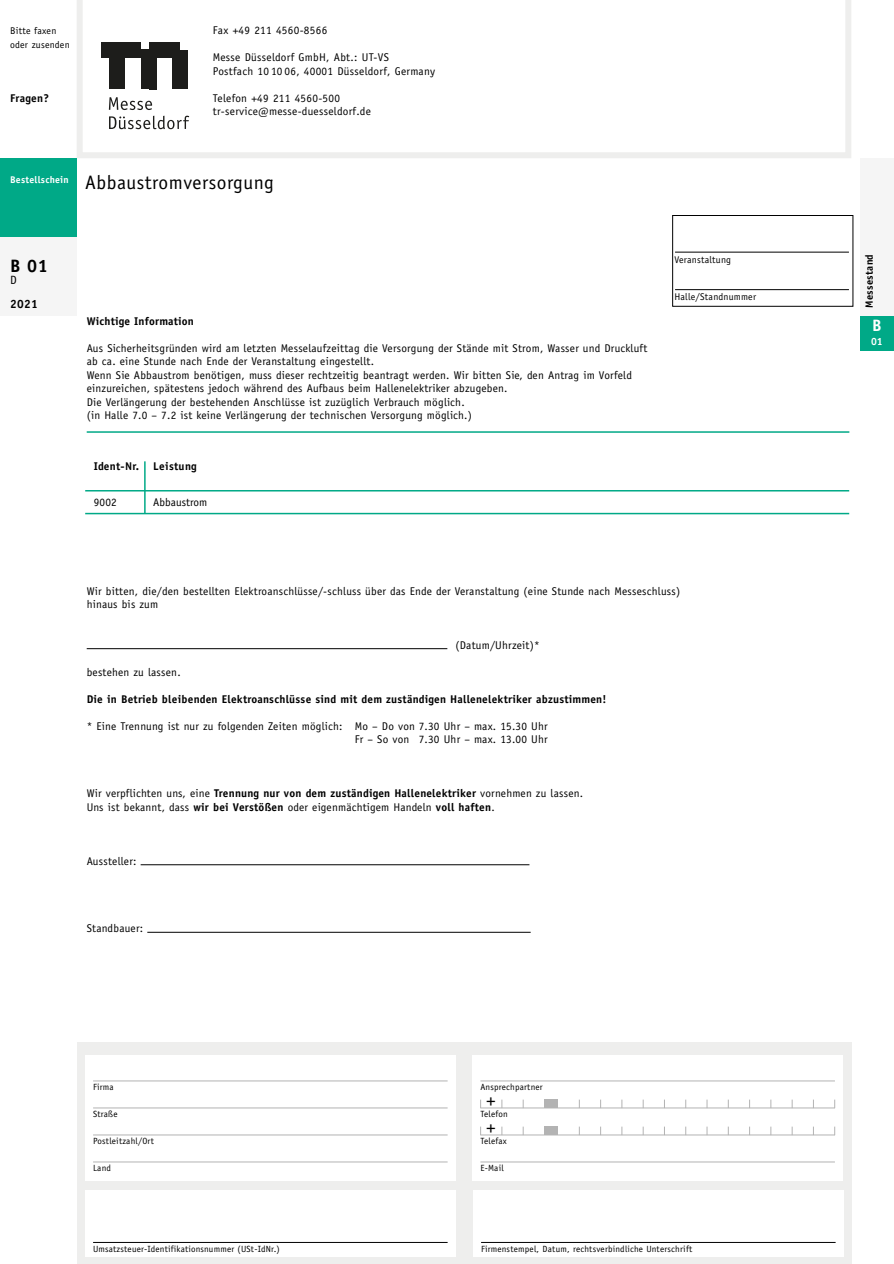
<style>
.page{position:relative;width:894px;height:1264px;background:#fff}
.page>*{position:absolute;margin:0;border:0;box-sizing:border-box;transform-origin:0 0}
.t1{font:19.5px "Officina Sans";letter-spacing:.025em;color:#000}
.t2{font:700 18px "Officina Sans";color:#000}
.t3{font:18px/27px "Officina Sans";color:#000}
.t4{font:700 16.5px "Officina Sans";color:#fff}
.t5{font:700 12px "Officina Sans";color:#000}
.t6{font:12px "Officina Sans";color:#000}
.t7{font:11.25px/13.5px "Officina Sans";letter-spacing:.02em;color:#000}
.t8{font:700 11.25px "Officina Sans";letter-spacing:.02em;color:#000}
.t9{font:11.25px "Officina Sans";color:#000}
.t10{font:700 10.5px "Officina Sans";letter-spacing:.03em;color:#000}
.t11{font:700 10.5px "Officina Sans";color:#fff}
.t12{font:9.75px/13.5px "Officina Sans";letter-spacing:.025em;color:#000}
.t13{font:700 9.75px "Officina Sans";letter-spacing:.03em;color:#fff}
.t14{font:9px "Officina Sans";letter-spacing:.025em;color:#000}
.s1{font-weight:700}
</style>
<div class="page">
<svg style="left:77px;top:0;width:773px;height:158px"></svg>
<div style="left:859px;top:158px;width:34px;height:158px;background:#f5f5f5"></div>
<div style="left:859px;top:316px;width:34px;height:34px;background:#00a987"></div>
<div style="left:0;top:158px;width:77px;height:79px;background:#00a987"></div>
<div style="left:0;top:237px;width:77px;height:79px;background:#f5f5f5"></div>
<div style="left:85px;top:26px;width:119px;height:119px;background:#fff"></div>
<svg style="left:109px;top:116px;width:80px;height:13px"></svg>
<svg style="left:109px;top:97px;width:43px;height:13px"></svg>
<div style="left:101px;top:50px;width:8px;height:8px;background:#1d1d1b"></div>
<div style="left:109px;top:42px;width:8px;height:16px;background:#1d1d1b"></div>
<div style="left:117px;top:42px;width:8px;height:16px;background:#1d1d1b"></div>
<div style="left:125px;top:42px;width:8px;height:16px;background:#1d1d1b"></div>
<div style="left:133px;top:42px;width:8px;height:16px;background:#1d1d1b"></div>
<div style="left:156px;top:42px;width:8px;height:16px;background:#1d1d1b"></div>
<div style="left:164px;top:42px;width:8px;height:16px;background:#1d1d1b"></div>
<div style="left:172px;top:42px;width:8px;height:23px;background:#1d1d1b"></div>
<div style="left:180px;top:50px;width:8px;height:31px;background:#1d1d1b"></div>
<div style="left:109px;top:58px;width:8px;height:31px;background:#1d1d1b"></div>
<div style="left:117px;top:58px;width:8px;height:31px;background:#1d1d1b"></div>
<div style="left:172px;top:65px;width:8px;height:16px;background:#1d1d1b"></div>
<div style="left:180px;top:81px;width:8px;height:8px;background:#1d1d1b"></div>
<div style="left:101px;top:42px;width:8px;height:8px;background:#1d1d1b"></div>
<div style="left:141px;top:50px;width:8px;height:39px;background:#1d1d1b"></div>
<div style="left:149px;top:42px;width:7px;height:47px;background:#1d1d1b"></div>
<div style="left:172px;top:81px;width:8px;height:8px;background:#1d1d1b"></div>
<div style="left:77px;top:1042px;width:773px;height:222px;background:#eeeeed"></div>
<div style="left:85px;top:1055px;width:370px;height:125px;background:#fff"></div>
<hr style="left:93px;top:1080px;width:354px;height:1px;background:#b3b3b3">
<hr style="left:93px;top:1107px;width:354px;height:1px;background:#b3b3b3">
<hr style="left:93px;top:1134px;width:354px;height:1px;background:#b3b3b3">
<hr style="left:93px;top:1161px;width:354px;height:1px;background:#b3b3b3">
<div style="left:472px;top:1055px;width:370px;height:125px;background:#fff"></div>
<hr style="left:480px;top:1080px;width:354px;height:1px;background:#b3b3b3">
<hr style="left:480px;top:1107px;width:354px;height:1px;background:#b3b3b3">
<hr style="left:480px;top:1134px;width:354px;height:1px;background:#b3b3b3">
<hr style="left:480px;top:1161px;width:354px;height:1px;background:#b3b3b3">
<div style="left:544px;top:1099px;width:14px;height:9px;background:#b3b3b3"></div>
<div style="left:544px;top:1126px;width:14px;height:9px;background:#b3b3b3"></div>
<div style="left:473px;top:1189px;width:370px;height:67px;background:#fff"></div>
<hr style="left:481px;top:1242px;width:354px;height:1px;background:#000">
<div style="left:85px;top:1189px;width:370px;height:67px;background:#fff"></div>
<hr style="left:93px;top:1242px;width:354px;height:1px;background:#000">
<div style="left:672px;top:215px;width:180px;height:91px;border:1px solid #000"></div>
<hr style="left:674px;top:289px;width:174px;height:1px;background:#000">
<hr style="left:674px;top:252px;width:174px;height:1px;background:#000">
<hr style="left:87px;top:648px;width:360px;height:1px;background:#000">
<hr style="left:87px;top:431px;width:762px;height:2px;background:#00a987">
<hr style="left:140px;top:864px;width:389px;height:1px;background:#000">
<hr style="left:147px;top:932px;width:383px;height:1px;background:#000">
<hr style="left:144px;top:461px;width:1px;height:53px;background:#00a987">
<hr style="left:85px;top:513px;width:763px;height:1px;background:#00a987">
<hr style="left:85px;top:490px;width:763px;height:1px;background:#00a987">
<p class="t12" style="left:10px;top:25px;width:61px">Bitte faxen oder zusenden</p>
<p class="t8" style="left:10px;top:94px;width:40px">Fragen?</p>
<p class="t7" style="left:213px;top:24px;width:116px">Fax +49 211 4560-8566</p>
<p class="t7" style="left:213px;top:51px;width:223px">Messe Düsseldorf GmbH, Abt.: UT-VS<br>Postfach 10 10 06, 40001 Düsseldorf, Germany</p>
<p class="t7" style="left:213px;top:92px;width:159px">Telefon +49 211 4560-500 tr-service@messe-duesseldorf.de</p>
<p class="t13" style="left:10px;top:176px;width:60px">Bestellschein</p>
<h1 class="t1" style="left:85px;top:175px;width:190px">Abbaustromversorgung</h1>
<h2 class="t2" style="left:10px;top:259px;width:39px">B 01</h2>
<p class="t6" style="left:10px;top:275px;width:8px">D</p>
<p class="t5" style="left:10px;top:299px;width:29px">2021</p>
<p class="t8" style="left:87px;top:316px;width:109px">Wichtige Information</p>
<p class="t7" style="left:87px;top:342px;width:562px">Aus Sicherheitsgründen wird am letzten Messelaufzeittag die Versorgung der Stände mit Strom, Wasser und Druckluft ab ca. eine Stunde nach Ende der Veranstaltung eingestellt.<br>Wenn Sie Abbaustrom benötigen, muss dieser rechtzeitig beantragt werden. Wir bitten Sie, den Antrag im Vorfeld einzureichen, spätestens jedoch während des Aufbaus beim Hallenelektriker abzugeben.<br>Die Verlängerung der bestehenden Anschlüsse ist zuzüglich Verbrauch möglich.<br>(in Halle 7.0 – 7.2 ist keine Verlängerung der technischen Versorgung möglich.)</p>
<p class="t8" style="left:94px;top:461px;width:47px">Ident-Nr.</p>
<p class="t8" style="left:153px;top:461px;width:45px">Leistung</p>
<p class="t7" style="left:94px;top:496px;width:25px">9002</p>
<p class="t9" style="left:153px;top:498px;width:55px">Abbaustrom</p>
<p class="t12" style="left:674px;top:253px;width:58px">Veranstaltung</p>
<p class="t12" style="left:674px;top:291px;width:83px">Halle/Standnummer</p>
<p class="t7" style="left:87px;top:585px;width:594px">Wir bitten, die/den bestellten Elektroanschlüsse/-schluss über das Ende der Veranstaltung (eine Stunde nach Messeschluss) hinaus bis zum</p>
<p class="t7" style="left:455px;top:639px;width:86px">(Datum/Uhrzeit)*</p>
<p class="t7" style="left:87px;top:666px;width:95px">bestehen zu lassen.</p>
<p class="t8" style="left:87px;top:694px;width:521px">Die in Betrieb bleibenden Elektroanschlüsse sind mit dem zuständigen Hallenelektriker abzustimmen!</p>
<p class="t7" style="left:87px;top:720px;width:462px;text-align:right">* Eine Trennung ist nur zu folgenden Zeiten möglich: Mo – Do von 7.30 Uhr – max. 15.30 Uhr<br>Fr – So von 7.30 Uhr – max. 13.00 Uhr</p>
<p class="t7" style="left:87px;top:787px;width:497px">Wir verpflichten uns, eine <span class="s1">Trennung nur von dem zuständigen Hallenelektriker</span> vornehmen zu lassen.<br>Uns ist bekannt, dass <span class="s1">wir bei Verstößen</span> oder eigenmächtigem Handeln <span class="s1">voll haften</span>.</p>
<p class="t7" style="left:87px;top:855px;width:51px">Aussteller:</p>
<p class="t7" style="left:87px;top:922px;width:58px">Standbauer:</p>
<p class="t14" style="left:93px;top:1083px;width:22px">Firma</p>
<p class="t14" style="left:93px;top:1110px;width:26px">Straße</p>
<p class="t14" style="left:93px;top:1137px;width:62px">Postleitzahl/Ort</p>
<p class="t14" style="left:93px;top:1164px;width:19px">Land</p>
<p class="t14" style="left:480px;top:1083px;width:64px">Ansprechpartner</p>
<p class="t14" style="left:480px;top:1110px;width:29px">Telefon</p>
<p class="t14" style="left:480px;top:1137px;width:28px">Telefax</p>
<p class="t14" style="left:480px;top:1164px;width:25px">E-Mail</p>
<h2 class="t3" style="left:486px;top:1087px;width:10px">+ +</h2>
<p class="t14" style="left:93px;top:1245px;width:188px">Umsatzsteuer-Identifikationsnummer (USt-IdNr.)</p>
<p class="t14" style="left:481px;top:1245px;width:212px">Firmenstempel, Datum, rechtsverbindliche Unterschrift</p>
<p class="t10" style="left:864px;top:308px;width:55px;rotate:-90deg">Messestand</p>
<h3 class="t4" style="left:871px;top:319px;width:11px">B</h3>
<p class="t11" style="left:870px;top:337px;width:13px">01</p>
</div>
